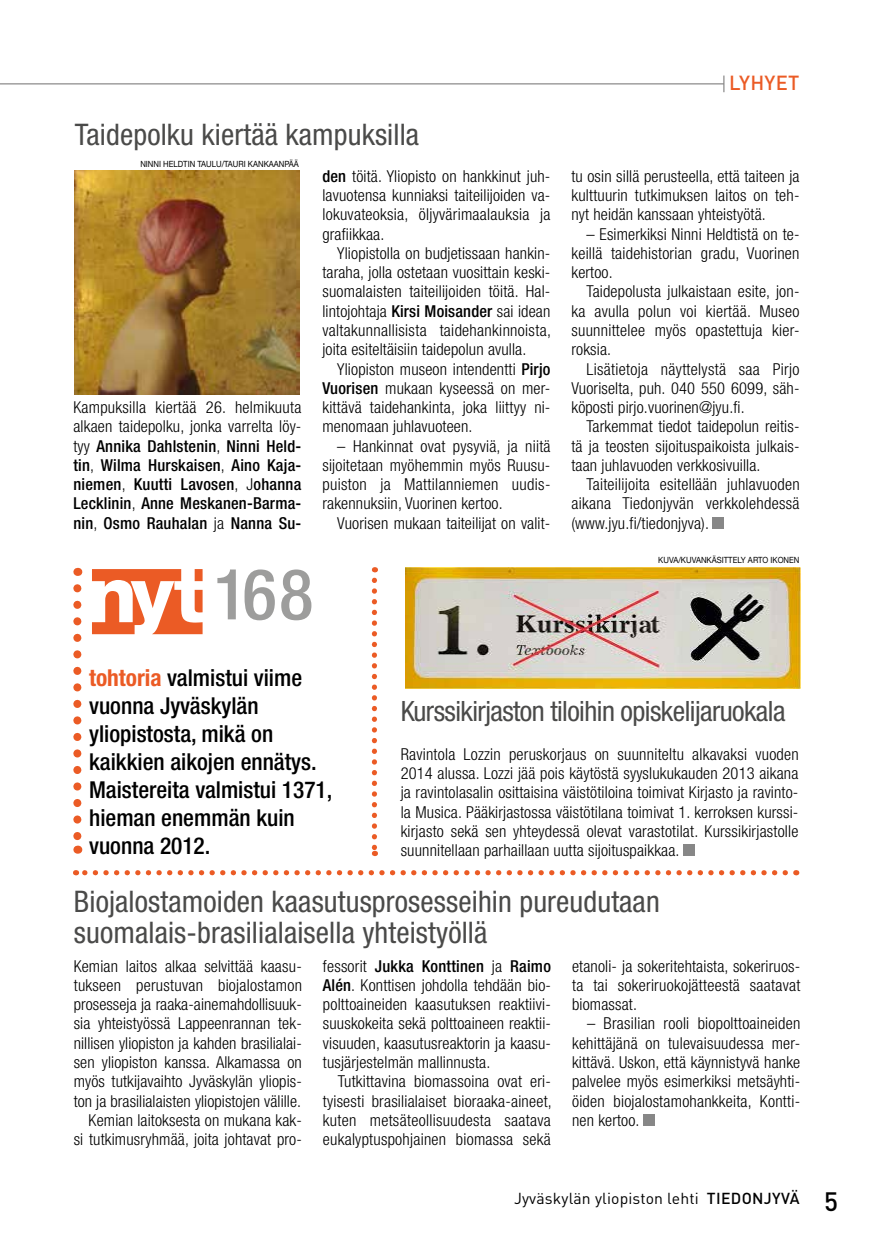
<style>
.page{position:relative;width:874px;height:1241px;background:#fff}
.page>*{position:absolute;margin:0;border:0;box-sizing:border-box;transform-origin:0 0}
.t1{font:500 condensed 70.35px "Helvetica Neue LT Std";color:#9d9d9c}
.t2{font:condensed 29.75px/31.5px "Helvetica Neue LT Std";letter-spacing:.005em;color:#4a4a49}
.t3{font:condensed 28px "Helvetica Neue LT Std";letter-spacing:-.02em;color:#4a4a49}
.t4{font:500 26.25px "DINOT";color:#000}
.t5{font:500 condensed 23.28px/28px "Helvetica Neue LT Std";color:#000}
.t6{font:500 20.12px "DINOT";letter-spacing:.01em;color:#eb5b25}
.t7{font:300 condensed 16.45px/19.2px "Helvetica Neue LT Std";letter-spacing:.01em;color:#000;text-align:justify}
.t8{font:500 condensed 16.45px/19.2px "Helvetica Neue LT Std";letter-spacing:.01em;color:#000;text-align:justify}
.t9{font:15.75px "DINOT";letter-spacing:.01em;color:#000}
.t10{font:8.58px "Helvetica Neue LT Std";color:#000;scale:.9 1}
.s1{font-weight:300}
.s2{font-weight:500}
.s3{font-weight:700;color:#eb5b25}
</style>
<div class="page">
<hr style="left:0;top:83px;width:723px;height:1px;background:#706f6f">
<svg style="left:723px;top:76px;width:1px;height:16px"></svg>
<div style="left:682px;top:844px;width:12px;height:12px;background:#878787"></div>
<img style="left:405px;top:567px;width:395px;height:121px">
<svg style="left:371px;top:580px;width:6px;height:276px"></svg>
<svg style="left:73px;top:588px;width:8px;height:265px"></svg>
<svg style="left:92px;top:569px;width:110px;height:65px"></svg>
<div style="left:712px;top:517px;width:12px;height:11px;background:#878787"></div>
<div style="left:643px;top:1113px;width:11px;height:12px;background:#878787"></div>
<img style="left:74px;top:170px;width:225px;height:224px">
<svg style="left:75px;top:870px;width:710px;height:5px"></svg>
<h2 class="t2" style="left:75px;top:119px;width:346px">Taidepolku kiertää kampuksilla</h2>
<p class="t10" style="left:140px;top:158px;width:177px">NINNI H ELDTIN TAULU/TAURI KANKAANPÄÄ</p>
<p class="t8" style="left:73px;top:397px;width:229px"><span class="s1">Kampuksilla kiertää 26. helmikuuta alkaen taidepolku, jonka varrelta löy&shy;tyy</span> Annika Dahlstenin<span class="s1">,</span> Ninni Held&shy;tin<span class="s1">,</span> Wilma Hurskaisen<span class="s1">,</span> Aino Kaja&shy;niemen<span class="s1">,</span> Kuutti Lavosen<span class="s1">, J</span>ohanna Lecklinin<span class="s1">,</span> Anne Meskanen-Barma&shy;nin<span class="s1">,</span> Osmo Rauhalan <span class="s1">ja</span> Nanna Su-</p>
<p class="t7" style="left:322px;top:166px;width:230px"><span class="s2">den</span> töitä. Yliopisto on hankkinut juh&shy;lavuotensa kunniaksi taiteilijoiden va&shy;lokuvateoksia, öljyvärimaalauksia ja grafiikkaa.</p>
<p class="t7" style="left:322px;top:243px;width:230px;text-indent:15px">Yliopistolla on budjetissaan hankin&shy;taraha, jolla ostetaan vuosittain keski&shy;suomalaisten taiteilijoiden töitä. Hal&shy;lintojohtaja <span class="s2">Kirsi Moisander</span> sai idean valtakunnallisista taidehankinnoista, joita esiteltäisiin taidepolun avulla.</p>
<p class="t7" style="left:322px;top:359px;width:229px;text-indent:15px">Yliopiston museon intendentti <span class="s2">Pirjo Vuorisen</span> mukaan kyseessä on mer&shy;kittävä taidehankinta, joka liittyy ni&shy;menomaan juhlavuoteen.</p>
<p class="t7" style="left:322px;top:436px;width:229px;text-indent:15px">– Hankinnat ovat pysyviä, ja niitä sijoitetaan myöhemmin myös Ruusu&shy;puiston ja Mattilanniemen uudis&shy;rakennuksiin, Vuorinen kertoo.</p>
<p class="t7" style="left:337px;top:513px;width:214px">Vuorisen mukaan taiteilijat on valit-</p>
<h1 class="t1" style="left:213px;top:552px;width:101px">168</h1>
<p class="t6" style="left:728px;top:70px;width:72px">LYHYET</p>
<p class="t7" style="left:571px;top:166px;width:229px">tu osin sillä perusteella, että taiteen ja kulttuurin tutkimuksen laitos on teh&shy;nyt heidän kanssaan yhteistyötä.</p>
<p class="t7" style="left:571px;top:224px;width:229px;text-indent:15px">– Esimerkiksi Ninni Heldtistä on te&shy;keillä taidehistorian gradu, Vuorinen kertoo.</p>
<p class="t7" style="left:571px;top:282px;width:229px;text-indent:15px">Taidepolusta julkaistaan esite, jon&shy;ka avulla polun voi kiertää. Museo suunnittelee myös opastettuja kier&shy;roksia.</p>
<p class="t7" style="left:571px;top:359px;width:229px;text-indent:15px">Lisätietoja näyttelystä saa Pirjo Vuoriselta, puh. 040 550 6099, säh&shy;köposti pirjo.vuorinen@jyu.fi.</p>
<p class="t7" style="left:571px;top:416px;width:229px;text-indent:15px">Tarkemmat tiedot taidepolun reitis&shy;tä ja teosten sijoituspaikoista julkais&shy;taan juhlavuoden verkkosivuilla.</p>
<p class="t7" style="left:571px;top:474px;width:229px;text-indent:15px">Taiteilijoita esitellään juhlavuoden aikana Tiedonjyvän verkkolehdessä (www.jyu.fi/tiedonjyva).</p>
<p class="t10" style="left:658px;top:555px;width:158px">KUVA/KUVANKÄSITTELY ARTO IKONEN</p>
<h3 class="t5" style="left:89px;top:663px;width:245px"><span class="s3">tohtoria</span> valmistui viime vuonna Jyväskylän yliopistosta, mikä on kaikkien aikojen ennätys.<br>Maistereita valmistui 1371, hieman enemmän kuin vuonna 2012.</h3>
<h3 class="t3" style="left:400px;top:695px;width:386px">Kurssikirjaston tiloihin opiskelijaruokala</h3>
<p class="t7" style="left:400px;top:744px;width:399px">Ravintola Lozzin peruskorjaus on suunniteltu alkavaksi vuoden 2014 alussa. Lozzi jää pois käytöstä syyslukukauden 2013 aikana ja ravintolasalin osittaisina väistötiloina toimivat Kirjasto ja ravinto&shy;la Musica. Pääkirjastossa väistötilana toimivat 1. kerroksen kurssi&shy;kirjasto sekä sen yhteydessä olevat varastotilat. Kurssikirjastolle suunnitellaan parhaillaan uutta sijoituspaikkaa.</p>
<h2 class="t2" style="left:74px;top:884px;width:587px">Biojalostamoiden kaasutusprosesseihin pureudutaan suomalais-brasilialaisella yhteistyöllä</h2>
<p class="t7" style="left:74px;top:955px;width:230px;text-align:right">Kemian laitos alkaa selvittää kaasu&shy;tukseen perustuvan biojalostamon prosesseja ja raaka-ainemahdollisuuk&shy;sia yhteistyössä Lappeenrannan tek&shy;nillisen yliopiston ja kahden brasilialai&shy;sen yliopiston kanssa. Alkamassa on myös tutkijavaihto Jyväskylän yliopis&shy;ton ja brasilialaisten yliopistojen välille.<br>Kemian laitoksesta on mukana kak-<br>si tutkimusryhmää, joita johtavat pro-</p>
<p class="t7" style="left:323px;top:955px;width:229px">fessorit <span class="s2">Jukka Konttinen</span> ja <span class="s2">Raimo Alén</span>. Konttisen johdolla tehdään bio&shy;polttoaineiden kaasutuksen reaktiivi&shy;suuskokeita sekä polttoaineen reaktii&shy;visuuden, kaasutusreaktorin ja kaasu&shy;tusjärjestelmän mallinnusta.</p>
<p class="t7" style="left:571px;top:955px;width:230px">etanoli- ja sokeritehtaista, sokeriruos&shy;ta tai sokeriruokojätteestä saatavat biomassat.</p>
<p class="t7" style="left:571px;top:1013px;width:230px;text-indent:15px">– Brasilian rooli biopolttoaineiden kehittäjänä on tulevaisuudessa mer&shy;kittävä. Uskon, että käynnistyvä hanke palvelee myös esimerkiksi metsäyhti&shy;öiden biojalostamohankkeita, Kontti&shy;nen kertoo.</p>
<p class="t7" style="left:323px;top:1071px;width:230px;text-indent:15px">Tutkittavina biomassoina ovat eri&shy;tyisesti brasilialaiset bioraaka-aineet, kuten metsäteollisuudesta saatava eukalyptuspohjainen biomassa sekä</p>
<p class="t9" style="left:514px;top:1188px;width:287px">Jyväskylän yliopiston lehti <span class="s2">TIEDONJYVÄ</span></p>
<h3 class="t4" style="left:823px;top:1184px;width:15px">5</h3>
</div>
